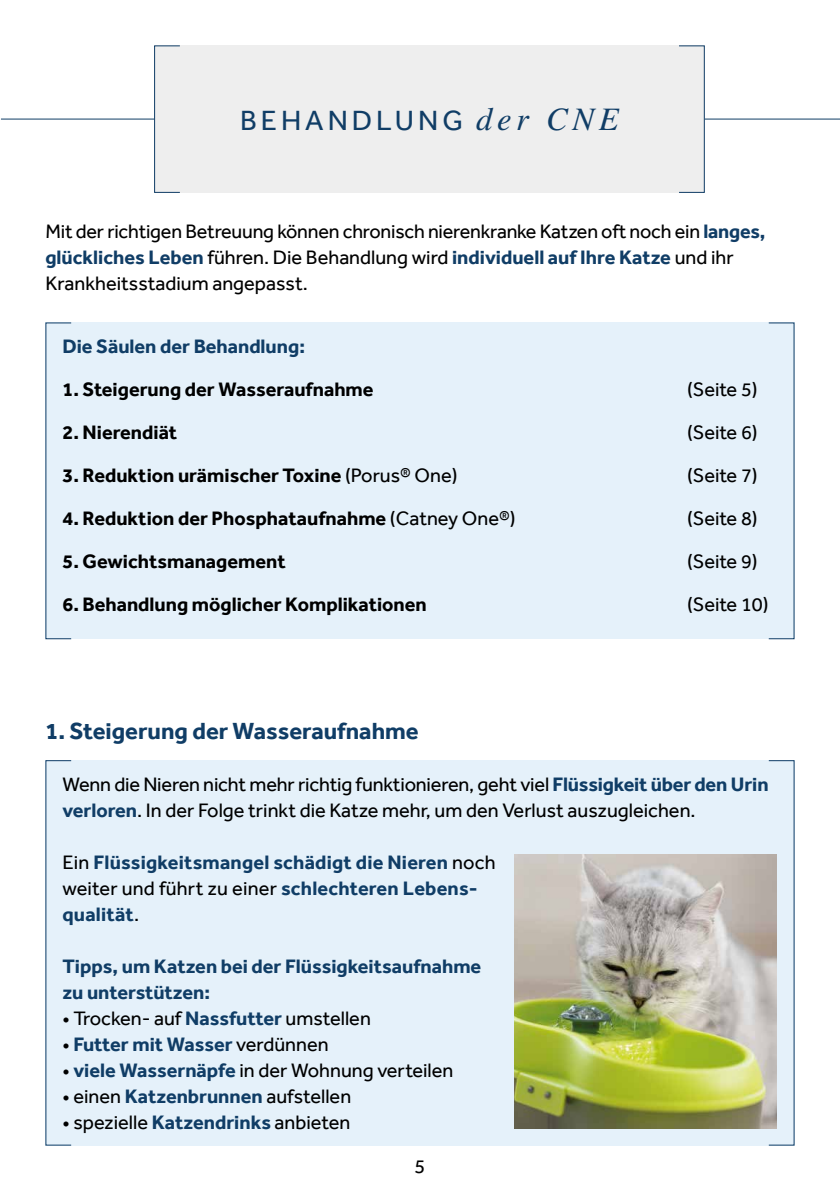
<style>
.page{position:relative;width:840px;height:1191px;background:#fff}
.page>*{position:absolute;margin:0;border:0;box-sizing:border-box;transform-origin:0 0}
.t1{font:28.6px "Effra";letter-spacing:.14em;color:#103d66}
.t2{font:700 24px "Effra";color:#103d66}
.t3{font:20px/26px "Effra";letter-spacing:-.01em;color:#000}
.t4{font:700 20px/26px "Effra";color:#103d66}
.t5{font:700 20px "Effra";color:#000}
.s1{font-family:"STIX General";font-style:italic;font-size:32.6px}
.s2{font-weight:700;color:#103d66}
.s3{font-weight:400}
.s4{font-weight:400;color:#000}
</style>
<div class="page">
<div style="left:154px;top:45px;width:550px;height:148px;background:#eee"></div>
<div style="left:154px;top:45px;width:26px;height:148px;border:1px solid #103d66"></div>
<hr style="left:1px;top:119px;width:153px;height:1px;background:#103d66">
<hr style="left:704px;top:119px;width:135px;height:1px;background:#103d66">
<div style="left:45px;top:322px;width:749px;height:317px;background:#e5f1fa"></div>
<div style="left:45px;top:760px;width:749px;height:385px;background:#e5f1fa"></div>
<img style="left:514px;top:854px;width:262px;height:274px">
<h1 class="t1" style="left:240px;top:103px;width:380px">BEHANDLUNG <span class="s1">der CNE</span></h1>
<p class="t3" style="left:45px;top:218px;width:721px">Mit der richtigen Betreuung können chronisch nierenkranke Katzen oft noch ein <span class="s2">langes, glückliches Leben</span> führen. Die Behandlung wird <span class="s2">individuell auf Ihre Katze</span> und ihr<br>Krankheitsstadium angepasst.</p>
<p class="t4" style="left:62px;top:333px;width:244px">Die Säulen der Behandlung:</p>
<p class="t5" style="left:62px;top:377px;width:312px">1. Steigerung der Wasseraufnahme</p>
<p class="t3" style="left:686px;top:376px;width:72px">(Seite 5)</p>
<p class="t5" style="left:62px;top:420px;width:116px">2. Nierendiät</p>
<p class="t3" style="left:686px;top:419px;width:72px">(Seite 6)</p>
<p class="t5" style="left:62px;top:463px;width:396px">3. Reduktion urämischer Toxine <span class="s3">(Porus® One)</span></p>
<p class="t3" style="left:686px;top:462px;width:72px">(Seite 7)</p>
<p class="t5" style="left:62px;top:506px;width:454px">4. Reduktion der Phosphataufnahme <span class="s3">(Catney One®)</span></p>
<p class="t3" style="left:686px;top:505px;width:72px">(Seite 8)</p>
<p class="t5" style="left:62px;top:549px;width:225px">5. Gewichtsmanagement</p>
<p class="t3" style="left:686px;top:548px;width:72px">(Seite 9)</p>
<p class="t5" style="left:62px;top:592px;width:365px">6. Behandlung möglicher Komplikationen</p>
<p class="t3" style="left:686px;top:591px;width:83px">(Seite 10)</p>
<p class="t2" style="left:45px;top:717px;width:375px">1. Steigerung der Wasseraufnahme</p>
<p class="t3" style="left:62px;top:770px;width:707px">Wenn die Nieren nicht mehr richtig funktionieren, geht viel <span class="s2">Flüssigkeit über den Urin verloren</span>. In der Folge trinkt die Katze mehr, um den Verlust auszugleichen.</p>
<p class="t4" style="left:62px;top:848px;width:434px"><span class="s4">Ein</span> Flüssigkeitsmangel schädigt die Nieren <span class="s4">noch weiter und führt zu einer</span> schlechteren Lebens&shy;qualität<span class="s4">.</span></p>
<p class="t4" style="left:62px;top:952px;width:420px">Tipps, um Katzen bei der Flüssigkeitsaufnahme zu unterstützen:</p>
<p class="t3" style="left:62px;top:1004px;width:310px">• Trocken- auf <span class="s2">Nassfutter</span> umstellen</p>
<p class="t4" style="left:62px;top:1030px;width:267px"><span class="s4">•</span> Futter mit Wasser <span class="s4">verdünnen</span></p>
<p class="t3" style="left:62px;top:1056px;width:392px">• <span class="s2">viele Wassernäpfe</span> in der Wohnung verteilen</p>
<p class="t3" style="left:62px;top:1082px;width:290px">• einen <span class="s2">Katzenbrunnen</span> aufstellen</p>
<p class="t3" style="left:62px;top:1108px;width:289px">• spezielle <span class="s2">Katzendrinks</span> anbieten</p>
<p class="t3" style="left:414px;top:1153px;width:12px">5</p>
</div>
